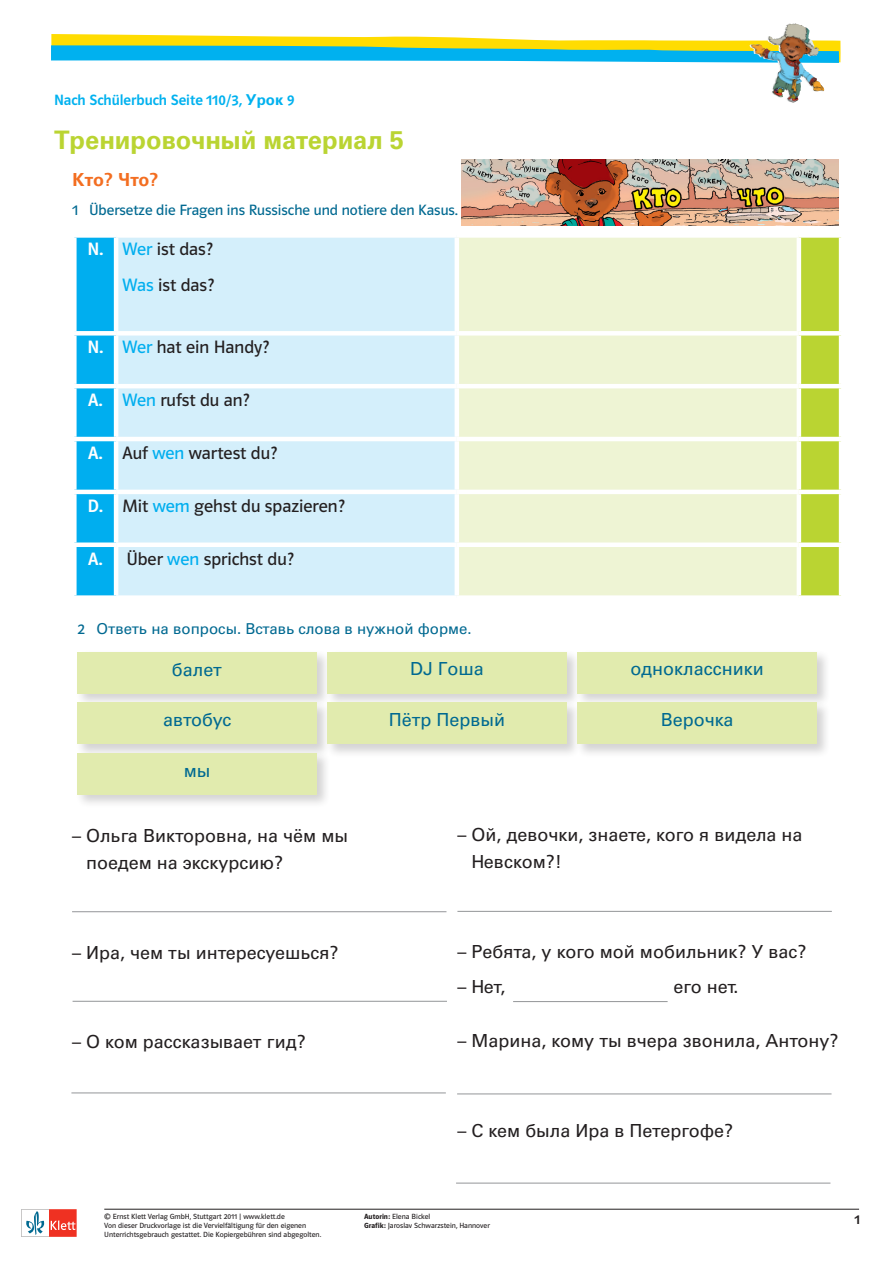
<style>
.page{position:relative;width:893px;height:1263px;background:#fff}
.page>*{position:absolute;margin:0;border:0;box-sizing:border-box;transform-origin:0 0}
.t1{font:700 25.5px "Univers Cyr";color:#bad432}
.t2{font:18px/27px "Univers Cyr";color:#231f20}
.t3{font:18px/36px "Polo ST11 K Buch";color:#231f20;text-align:right}
.t4{font:18px "Univers Cyr";color:#006991}
.t5{font:700 18px "Univers Cyr";letter-spacing:-.01em;color:#f36e21}
.t6{font:15px "Polo ST11 K Buch";color:#006991}
.t7{font:15px "Univers Cyr";color:#006991}
.t8{font:15px "Polo ST11 K Krftg";color:#00b1ef}
.t9{font:13.5px "Polo ST11 K Krftg";color:#231f20}
.t10{font:7.5px/8.9px "Polo ST11 K Buch";color:#231f20}
.s1{font-family:"Univers Cyr";font-weight:700}
.s2{font-family:"Polo ST11 K Krftg";color:#fff}
.s3{color:#00aeef}
.s4{font-family:"Polo ST11 K Buch"}
.s5{font-family:"Polo ST11 K Hfett"}
</style>
<div class="page">
<hr style="left:104px;top:1209px;width:755px;height:1px;background:#231f20">
<svg style="left:21px;top:1209px;width:56px;height:28px"></svg>
<svg style="left:51px;top:34px;width:790px;height:29px"></svg>
<img style="left:750px;top:23px;width:44px;height:47px">
<img style="left:461px;top:159px;width:378px;height:67px">
<div style="left:75px;top:649px;width:256px;height:59px;background:#231f20;opacity:.2"></div>
<div style="left:77px;top:652px;width:239px;height:42px;background:#e1ebae"></div>
<div style="left:325px;top:649px;width:256px;height:59px;background:#231f20;opacity:.2"></div>
<div style="left:327px;top:652px;width:239px;height:42px;background:#e1ebae"></div>
<div style="left:575px;top:649px;width:256px;height:59px;background:#231f20;opacity:.2"></div>
<div style="left:577px;top:652px;width:239px;height:42px;background:#e1ebae"></div>
<div style="left:75px;top:700px;width:256px;height:58px;background:#231f20;opacity:.2"></div>
<div style="left:78px;top:702px;width:239px;height:42px;background:#e1ebae"></div>
<div style="left:325px;top:700px;width:256px;height:58px;background:#231f20;opacity:.2"></div>
<div style="left:328px;top:702px;width:239px;height:42px;background:#e1ebae"></div>
<div style="left:575px;top:700px;width:256px;height:58px;background:#231f20;opacity:.2"></div>
<div style="left:578px;top:702px;width:239px;height:42px;background:#e1ebae"></div>
<div style="left:75px;top:750px;width:256px;height:59px;background:#231f20;opacity:.2"></div>
<div style="left:78px;top:753px;width:239px;height:42px;background:#e1ebae"></div>
<div style="left:77px;top:238px;width:37px;height:357px;background:#00aeef"></div>
<div style="left:118px;top:238px;width:337px;height:357px;background:#d4effb"></div>
<div style="left:459px;top:238px;width:338px;height:357px;background:#eef4d4"></div>
<div style="left:801px;top:238px;width:38px;height:357px;background:#bad432"></div>
<div style="left:72px;top:331px;width:44px;height:5px;background:#fff"></div>
<div style="left:116px;top:331px;width:341px;height:5px;background:#fff"></div>
<div style="left:457px;top:331px;width:342px;height:5px;background:#fff"></div>
<div style="left:799px;top:331px;width:44px;height:5px;background:#fff"></div>
<hr style="left:72px;top:384px;width:44px;height:4px;background:#fff">
<hr style="left:116px;top:384px;width:341px;height:4px;background:#fff">
<hr style="left:457px;top:384px;width:342px;height:4px;background:#fff">
<hr style="left:799px;top:384px;width:44px;height:4px;background:#fff">
<hr style="left:72px;top:437px;width:44px;height:4px;background:#fff">
<hr style="left:116px;top:437px;width:341px;height:4px;background:#fff">
<hr style="left:457px;top:437px;width:342px;height:4px;background:#fff">
<hr style="left:799px;top:437px;width:44px;height:4px;background:#fff">
<hr style="left:72px;top:490px;width:44px;height:4px;background:#fff">
<hr style="left:116px;top:490px;width:341px;height:4px;background:#fff">
<hr style="left:457px;top:490px;width:342px;height:4px;background:#fff">
<hr style="left:799px;top:490px;width:44px;height:4px;background:#fff">
<div style="left:72px;top:542px;width:44px;height:5px;background:#fff"></div>
<div style="left:116px;top:542px;width:341px;height:5px;background:#fff"></div>
<div style="left:457px;top:542px;width:342px;height:5px;background:#fff"></div>
<div style="left:799px;top:542px;width:44px;height:5px;background:#fff"></div>
<hr style="left:72px;top:911px;width:374px;height:1px;background:#939598">
<hr style="left:73px;top:1001px;width:374px;height:1px;background:#939598">
<hr style="left:457px;top:911px;width:375px;height:1px;background:#939598">
<hr style="left:513px;top:1001px;width:155px;height:1px;background:#939598">
<hr style="left:457px;top:1093px;width:374px;height:1px;background:#939598">
<hr style="left:456px;top:1183px;width:374px;height:1px;background:#939598">
<hr style="left:71px;top:1092px;width:375px;height:1px;background:#939598">
<p class="t8" style="left:54px;top:92px;width:242px">Nach Schülerbuch Seite 110/3, <span class="s1">Урок</span> 9</p>
<h1 class="t1" style="left:54px;top:125px;width:352px">Тренировочный материал 5</h1>
<p class="t5" style="left:72px;top:169px;width:88px">Кто? Что?</p>
<p class="t6" style="left:72px;top:202px;width:387px">1 Übersetze die Fragen ins Russische und notiere den Kasus.</p>
<p class="t3" style="left:87px;top:231px;width:128px"><span class="s2">N.</span> <span class="s3">Wer</span> ist das?<br><span class="s3">Was</span> ist das?</p>
<p class="t3" style="left:87px;top:329px;width:183px"><span class="s2">N.</span> <span class="s3">Wer</span> hat ein Handy?</p>
<p class="t3" style="left:88px;top:382px;width:163px"><span class="s2">A.</span> <span class="s3">Wen</span> rufst du an?</p>
<p class="t3" style="left:88px;top:435px;width:191px"><span class="s2">A.</span> Auf <span class="s3">wen</span> wartest du?</p>
<p class="t3" style="left:88px;top:488px;width:259px"><span class="s2">D.</span> Mit <span class="s3">wem</span> gehst du spazieren?</p>
<p class="t3" style="left:88px;top:541px;width:208px"><span class="s2">A.</span> Über <span class="s3">wen</span> sprichst du?</p>
<p class="t7" style="left:78px;top:620px;width:396px"><span class="s4">2</span> Ответь на вопросы. Вставь слова в нужной форме.</p>
<p class="t4" style="left:172px;top:659px;width:51px">балет</p>
<p class="t4" style="left:163px;top:709px;width:70px">автобус</p>
<p class="t4" style="left:184px;top:760px;width:28px">мы</p>
<p class="t4" style="left:410px;top:658px;width:75px">DJ Гоша</p>
<p class="t4" style="left:630px;top:658px;width:135px">одноклассники</p>
<p class="t4" style="left:389px;top:709px;width:118px">Пётр Первый</p>
<p class="t4" style="left:661px;top:709px;width:74px">Верочка</p>
<p class="t2" style="left:86px;top:822px;width:264px;text-indent:-14px">– Ольга Викторовна, на чём мы поедем на экскурсию?</p>
<p class="t2" style="left:471px;top:821px;width:333px;text-indent:-14px">– Ой, девочки, знаете, кого я видела на<br>Невском?!</p>
<p class="t2" style="left:72px;top:939px;width:268px">– Ира, чем ты интересуешься?</p>
<p class="t2" style="left:72px;top:1028px;width:235px">– О ком рассказывает гид?</p>
<p class="t2" style="left:457px;top:938px;width:351px">– Ребята, у кого мой мобильник? У вас?</p>
<p class="t2" style="left:457px;top:973px;width:49px">– Нет,</p>
<p class="t2" style="left:673px;top:973px;width:67px">его нет.</p>
<p class="t2" style="left:457px;top:1027px;width:383px">– Марина, кому ты вчера звонила, Антону?</p>
<p class="t2" style="left:457px;top:1117px;width:277px">– С кем была Ира в Петергофе?</p>
<p class="t10" style="left:104px;top:1212px;width:218px">© Ernst Klett Verlag GmbH, Stuttgart 2011 | www.klett.de<br>Von dieser Druckvorlage ist die Vervielfältigung für den eigenen<br>Unterrichtsgebrauch gestattet. Die Kopiergebühren sind abgegolten.</p>
<p class="t10" style="left:364px;top:1212px;width:127px"><span class="s5">Autorin:</span> Elena Bickel<br><span class="s5">Grafik:</span> Jaroslav Schwarzstein, Hannover</p>
<p class="t9" style="left:854px;top:1212px;width:7px">1</p>
</div>
